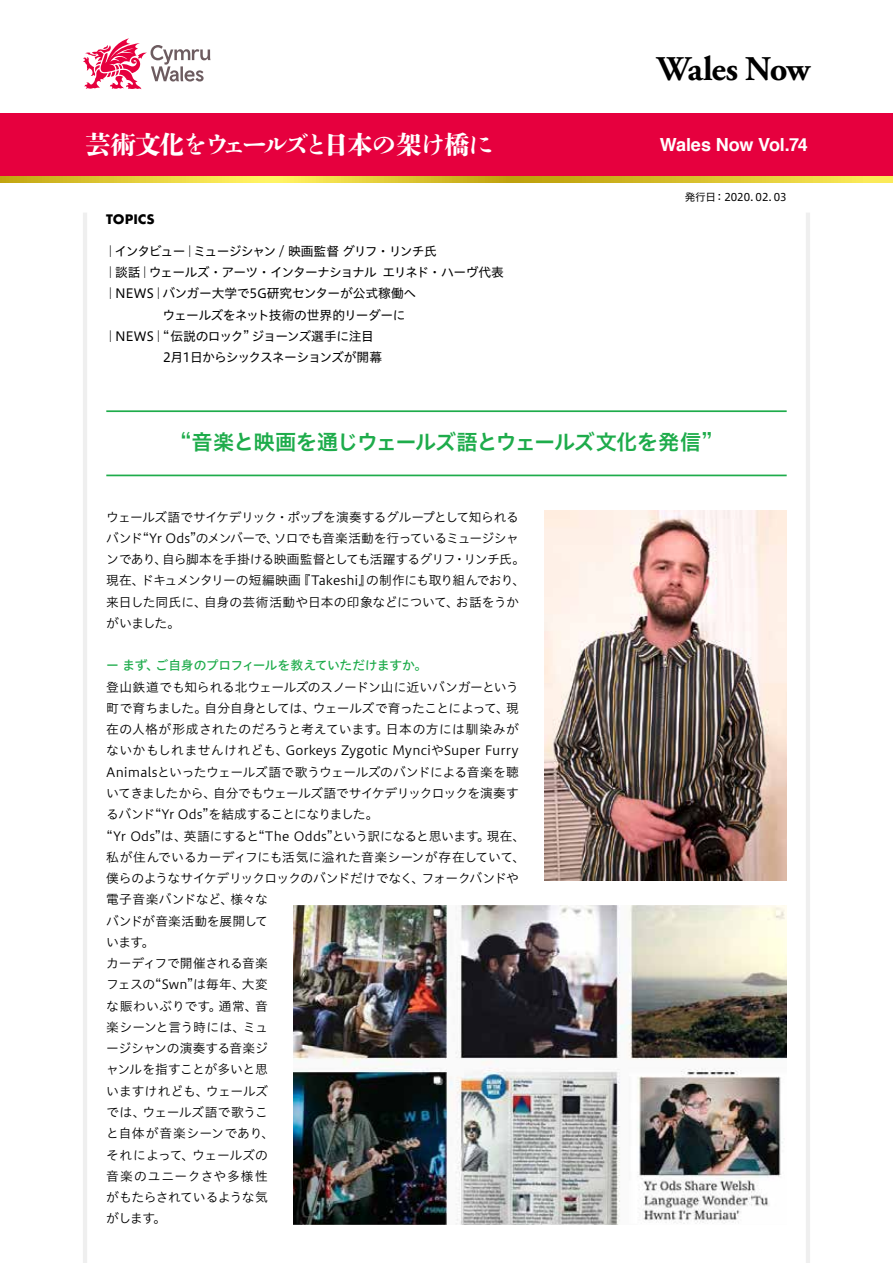
<style>
.page{position:relative;width:893px;height:1263px;background:#fff}
.page>*{position:absolute;margin:0;border:0;box-sizing:border-box;transform-origin:0 0}
.t1{font:700 34.5px "Adobe Garamond Pro";letter-spacing:-.035em;color:#000}
.t2{font:25.5px "Shuei Shogo M Std H";letter-spacing:-.07em;color:#fff}
.t3{font:21.3px "Hiragino UD Sans Std N W6";letter-spacing:-.06em;color:#1eac4b}
.t4{font:700 18px "Helvetica";letter-spacing:-.015em;color:#fff}
.t5{font:12.75px/21.3px "Hiragino UD Sans Std N W3";letter-spacing:-.015em;color:#000}
.t6{font:12.75px "Hiragino UD Sans Std N W4";letter-spacing:-.045em;color:#000}
.t7{font:12.75px "Hiragino UD Sans Std N W4";letter-spacing:-.065em;color:#000}
.t8{font:12.75px "Hiragino UD Sans Std N W4";letter-spacing:-.075em;color:#000}
.t9{font:12.75px "Hiragino UD Sans Std N W4";color:#000}
.t10{font:12.75px "Hiragino UD Sans Std N W5";letter-spacing:-.03em;color:#1eac4b}
.t11{font:700 12.75px "Futura";color:#000}
.t12{font:10.65px "Hiragino UD Sans Std N W4";letter-spacing:-.005em;color:#000}
</style>
<div class="page">
<div style="left:0;top:113px;width:893px;height:63px;background:#e6003e"></div>
<svg style="left:0;top:176px;width:893px;height:7px;background:#dfc936"></svg>
<hr style="left:106px;top:475px;width:681px;height:1px;background:#1eac4b">
<hr style="left:106px;top:410px;width:681px;height:2px;background:#1eac4b">
<hr style="left:83px;top:213px;width:4px;height:1050px;background:#efefef">
<hr style="left:806px;top:213px;width:4px;height:1050px;background:#efefef">
<svg style="left:83px;top:38px;width:128px;height:52px"></svg>
<img style="left:544px;top:510px;width:243px;height:370px">
<img style="left:293px;top:906px;width:494px;height:319px">
<h1 class="t1" style="left:657px;top:49px;width:154px">Wales Now</h1>
<h2 class="t2" style="left:85px;top:127px;width:410px">芸術文化をウェールズと日本の架け橋に</h2>
<h3 class="t4" style="left:660px;top:130px;width:149px">Wales Now Vol.74</h3>
<p class="t12" style="left:685px;top:189px;width:104px">発行日： 2020. 02. 03</p>
<p class="t11" style="left:106px;top:210px;width:50px">TOPICS</p>
<p class="t8" style="left:104px;top:241px;width:334px">｜インタビュー｜ミュージシャン / 映画監督 グリフ・リンチ氏</p>
<p class="t7" style="left:104px;top:263px;width:401px">｜談話｜ウェールズ・アーツ・インターナショナル エリネド・ハーヴ代表</p>
<p class="t9" style="left:104px;top:284px;width:314px">｜NEWS｜バンガー大学で5G研究センターが公式稼働へ</p>
<p class="t6" style="left:163px;top:305px;width:245px">ウェールズをネット技術の世界的リーダーに</p>
<p class="t6" style="left:104px;top:326px;width:271px">｜NEWS｜“伝説のロック” ジョーンズ選手に注目</p>
<p class="t6" style="left:163px;top:348px;width:221px">2月1日からシックスネーションズが開幕</p>
<h3 class="t3" style="left:181px;top:426px;width:533px">“音楽と映画を通じウェールズ語とウェールズ文化を発信”</h3>
<p class="t5" style="left:106px;top:505px;width:420px">ウェールズ語でサイケデリック・ポップを演奏するグループとして知られるバンド“Yr Ods”のメンバーで、ソロでも音楽活動を行っているミュージシャンであり、自ら脚本を手掛ける映画監督としても活躍するグリフ・リンチ氏。現在、ドキュメンタリーの短編映画『Takeshi』の制作にも取り組んでおり、来日した同氏に、自身の芸術活動や日本の印象などについて、お話をうかがいました。</p>
<p class="t10" style="left:106px;top:656px;width:323px">ー まず、ご自身のプロフィールを教えていただけますか。</p>
<p class="t5" style="left:106px;top:675px;width:420px">登山鉄道でも知られる北ウェールズのスノードン山に近いバンガーという町で育ちました。自分自身としては、ウェールズで育ったことによって、現在の人格が形成されたのだろうと考えています。日本の方には馴染みがないかもしれませんけれども、Gorkeys Zygotic MynciやSuper Furry<br>Animalsといったウェールズ語で歌うウェールズのバンドによる音楽を聴いてきましたから、自分でもウェールズ語でサイケデリックロックを演奏するバンド“Yr Ods”を結成することになりました。<br>“Yr Ods”は、英語にすると“The Odds”という訳になると思います。現在、私が住んでいるカーディフにも活気に溢れた音楽シーンが存在していて、僕らのようなサイケデリックロックのバンドだけでなく、フォークバンドや電子音楽バンドなど、様々な<br>バンドが音楽活動を展開して<br>います。<br>カーディフで開催される音楽<br>フェスの“Swn”は毎年、大変<br>な賑わいぶりです。通常、音<br>楽シーンと言う時には、ミュ<br>ージシャンの演奏する音楽ジ<br>ャンルを指すことが多いと思<br>いますけれども、ウェールズ<br>では、ウェールズ語で歌うこ<br>と自体が音楽シーンであり、<br>それによって、ウェールズの<br>音楽のユニークさや多様性<br>がもたらされているような気<br>がします。</p>
</div>
